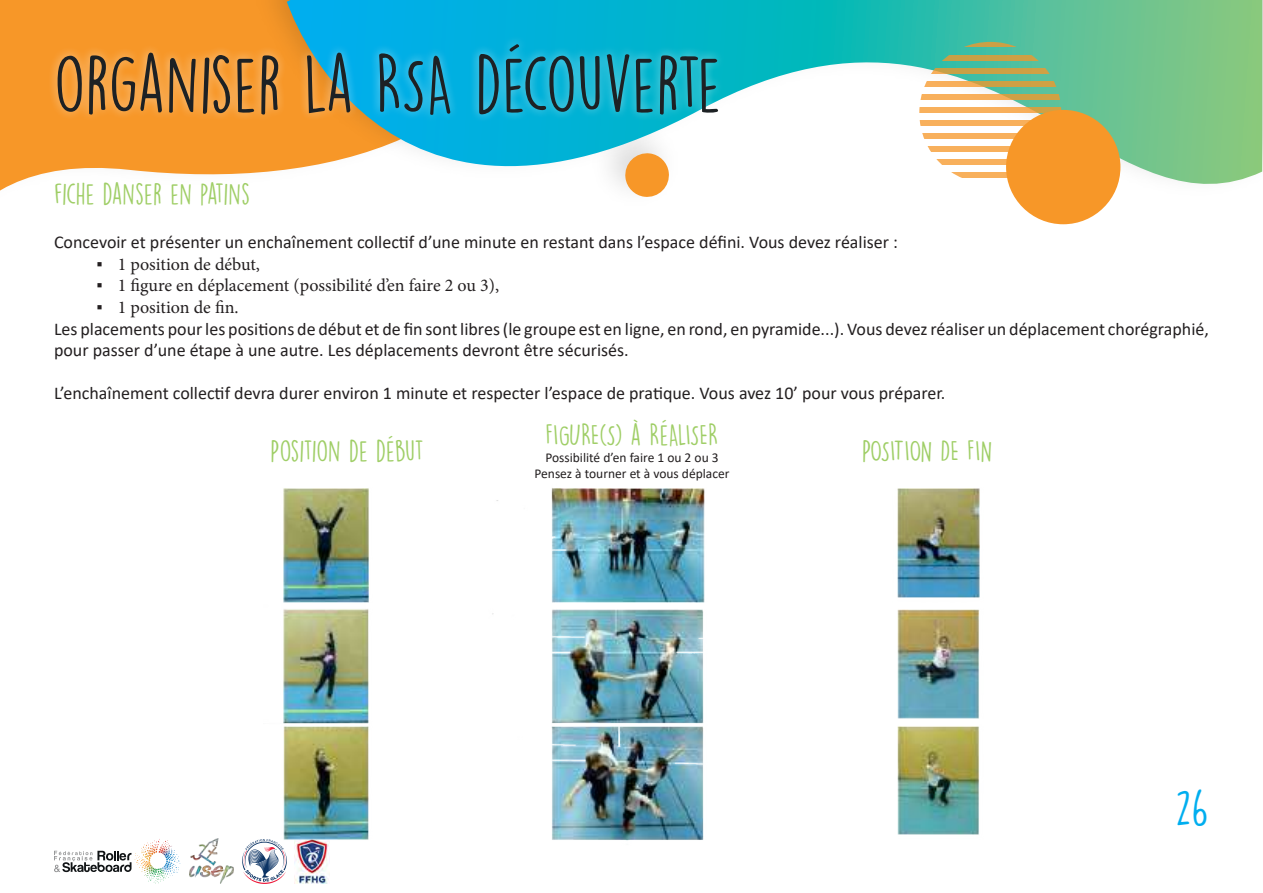
<style>
.page{position:relative;width:1263px;height:893px;background:#fff}
.page>*{position:absolute;margin:0;border:0;box-sizing:border-box;transform-origin:0 0}
.t1{font:72px "DK Lemon Yellow Sun";letter-spacing:-.015em;color:#1d2124}
.t2{font:45px "DK Lemon Yellow Sun";color:#00aeef}
.t3{font:27px "DK Lemon Yellow Sun";color:#9fce66}
.t4{font:18px/21.6px "Calibri";color:#231f20}
.t5{font:18px "Minion Pro";color:#231f20}
.t6{font:13.5px/16.2px "Calibri";color:#231f20;text-align:center}
.s1{font-family:"Calibri"}
</style>
<div class="page">
<svg style="left:0;top:0;width:239px;height:191px;fill:#f79728"></svg>
<img style="left:239px;top:0;width:48px;height:174px">
<svg style="left:287px;top:0;width:975px;height:225px"></svg>
<div style="left:1006px;top:110px;width:114px;height:114px;background:#f79728;border-radius:50%"></div>
<svg style="left:919px;top:55px;width:142px;height:5px"></svg>
<svg style="left:919px;top:42px;width:142px;height:5px"></svg>
<svg style="left:919px;top:68px;width:142px;height:5px"></svg>
<svg style="left:919px;top:81px;width:142px;height:6px"></svg>
<svg style="left:919px;top:94px;width:142px;height:6px"></svg>
<svg style="left:919px;top:107px;width:142px;height:6px"></svg>
<svg style="left:919px;top:120px;width:112px;height:6px"></svg>
<svg style="left:919px;top:133px;width:98px;height:6px"></svg>
<svg style="left:919px;top:146px;width:91px;height:6px"></svg>
<svg style="left:919px;top:159px;width:88px;height:6px"></svg>
<svg style="left:919px;top:172px;width:88px;height:6px"></svg>
<svg style="left:54px;top:839px;width:127px;height:45px"></svg>
<img style="left:190px;top:839px;width:44px;height:44px">
<svg style="left:242px;top:839px;width:45px;height:45px"></svg>
<img style="left:295px;top:847px;width:35px;height:36px">
<div style="left:48px;top:35px;width:678px;height:89px;background:#fff;opacity:.5"></div>
<img style="left:264px;top:488px;width:716px;height:359px">
<h1 class="t1" style="left:54px;top:41px;width:669px">ORGANISER LA RSA DÉCOUVERTE</h1>
<h3 class="t3" style="left:54px;top:178px;width:198px">FICHE DANSER EN PATINS</h3>
<p class="t4" style="left:54px;top:231px;width:845px">Concevoir et présenter un enchaînement collectif d’une minute en restant dans l’espace défini. Vous devez réaliser :</p>
<p class="t5" style="left:97px;top:252px;width:165px"><span class="s1">▪</span> 1 position de début,</p>
<p class="t5" style="left:97px;top:273px;width:404px"><span class="s1">▪</span> 1 figure en déplacement (possibilité d’en faire 2 ou 3),</p>
<p class="t5" style="left:97px;top:295px;width:144px"><span class="s1">▪</span> 1 position de fin.</p>
<p class="t4" style="left:54px;top:317px;width:1156px">Les placements pour les positions de début et de fin sont libres (le groupe est en ligne, en rond, en pyramide...). Vous devez réaliser un déplacement chorégraphié, pour passer d’une étape à une autre. Les déplacements devront être sécurisés.</p>
<p class="t4" style="left:54px;top:382px;width:893px">L’enchaînement collectif devra durer environ 1 minute et respecter l’espace de pratique. Vous avez 10’ pour vous préparer.</p>
<h3 class="t3" style="left:270px;top:434px;width:155px">POSITION DE DÉBUT</h3>
<h3 class="t3" style="left:545px;top:418px;width:175px">FIGURE(S) À RÉALISER</h3>
<p class="t6" style="left:534px;top:449px;width:197px">Possibilité d’en faire 1 ou 2 ou 3<br>Pensez à tourner et à vous déplacer</p>
<h3 class="t3" style="left:862px;top:434px;width:132px">POSITION DE FIN</h3>
<h2 class="t2" style="left:1175px;top:781px;width:35px">26</h2>
</div>
